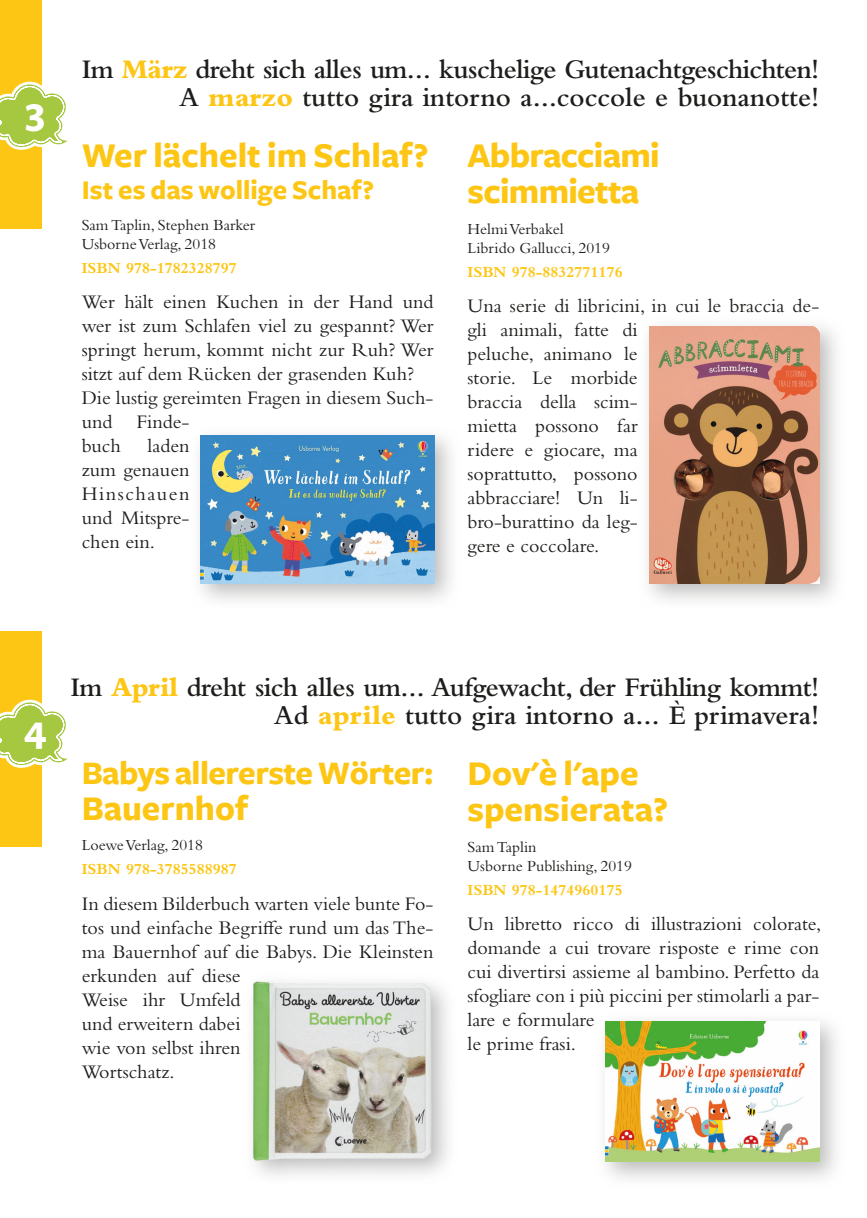
<style>
.page{position:relative;width:867px;height:1218px;background:#fff}
.page>*{position:absolute;margin:0;border:0;box-sizing:border-box;transform-origin:0 0}
.t1{font:700 40px "Freight Sans";color:#fff}
.t2{font:700 36px/36px "Freight Sans";color:#fdc614}
.t3{font:700 36px/36px "Freight Sans";letter-spacing:-.02em;color:#fdc614}
.t4{font:700 34px "Freight Sans";letter-spacing:-.015em;color:#fdc614}
.t5{font:600 28px "Bembo Std";letter-spacing:-.02em;color:#1d1d1b}
.t6{font:600 28px "Bembo Std";color:#1d1d1b}
.t7{font:700 28px "Freight Sans";color:#fdc614}
.t8{font:20px/24px "Bembo Std";color:#1d1d1b}
.t9{font:16px/19.2px "Bembo Std";color:#1d1d1b}
.t10{font:700 16px "Bembo Std";color:#fdc614}
.s1{font-weight:800;color:#fdc614}
</style>
<div class="page">
<img style="left:199px;top:434px;width:252px;height:167px">
<img style="left:201px;top:436px;width:233px;height:147px">
<img style="left:647px;top:325px;width:190px;height:276px">
<img style="left:649px;top:326px;width:170px;height:257px">
<img style="left:252px;top:980px;width:181px;height:182px">
<img style="left:604px;top:1020px;width:233px;height:159px">
<img style="left:606px;top:1021px;width:213px;height:141px">
<div style="left:0;top:0;width:42px;height:229px;background:#fdc614"></div>
<div style="left:0;top:632px;width:42px;height:215px;background:#fdc614"></div>
<svg style="left:0;top:81px;width:68px;height:69px"></svg>
<svg style="left:0;top:699px;width:68px;height:69px"></svg>
<h1 class="t1" style="left:26px;top:89px;width:21px">3</h1>
<h3 class="t5" style="left:82px;top:54px;width:739px">Im <span class="s1">März</span> dreht sich alles um… kuschelige Gutenachtgeschichten!</h3>
<h3 class="t6" style="left:179px;top:82px;width:641px">A <span class="s1">marzo</span> tutto gira intorno a…coccole e buonanotte!</h3>
<h2 class="t2" style="left:82px;top:139px;width:348px">Wer lächelt im Schlaf?</h2>
<h3 class="t7" style="left:82px;top:175px;width:294px">Ist es das wollige Schaf?</h3>
<p class="t9" style="left:82px;top:215px;width:175px">Sam Taplin, Stephen Barker<br>Usborne Verlag, 2018</p>
<p class="t10" style="left:82px;top:259px;width:157px">ISBN 978-1782328797</p>
<p class="t8" style="left:82px;top:290px;width:353px">Wer hält einen Kuchen in der Hand und wer ist zum Schlafen viel zu gespannt? Wer springt herum, kommt nicht zur Ruh? Wer sitzt auf dem Rücken der grasenden Kuh?<br>Die lustig gereimten Fragen in diesem Such&shy;und Finde-<br>buch</p>
<p class="t8" style="left:82px;top:434px;width:109px;text-align:justify;text-indent:66px">laden zum genauen Hinschauen und Mitspre&shy;chen ein.</p>
<h2 class="t3" style="left:467px;top:139px;width:194px">Abbracciami scimmietta</h2>
<p class="t9" style="left:467px;top:219px;width:144px">Helmi Verbakel<br>Librido Gallucci, 2019</p>
<p class="t10" style="left:467px;top:263px;width:157px">ISBN 978-8832771176</p>
<p class="t8" style="left:467px;top:294px;width:353px">Una serie di libricini, in cui le braccia de&shy;gli animali, fatte di<br>peluche, animano le<br>storie. Le morbide<br>braccia della scim-<br>mietta possono far<br>ridere e giocare, ma<br>soprattutto, possono<br>abbracciare! Un li-<br>bro-burattino da leg-<br>gere e coccolare.</p>
<h1 class="t1" style="left:24px;top:707px;width:24px">4</h1>
<h3 class="t5" style="left:70px;top:671px;width:750px">Im <span class="s1">April</span> dreht sich alles um… Aufgewacht, der Frühling kommt!</h3>
<h3 class="t6" style="left:274px;top:700px;width:547px">Ad <span class="s1">aprile</span> tutto gira intorno a… È primavera!</h3>
<h3 class="t4" style="left:82px;top:754px;width:353px">Babys allererste Wörter:</h3>
<h2 class="t2" style="left:82px;top:791px;width:168px">Bauernhof</h2>
<p class="t9" style="left:82px;top:835px;width:123px">Loewe Verlag, 2018</p>
<p class="t10" style="left:82px;top:860px;width:157px">ISBN 978-3785588987</p>
<p class="t8" style="left:82px;top:891px;width:353px">In diesem Bilderbuch warten viele bunte Fo&shy;tos und einfache Begriffe rund um das The&shy;ma Bauernhof auf die Babys. Die Kleinsten erkunden auf diese<br>Weise ihr Umfeld<br>und erweitern dabei<br>wie von selbst ihren<br>Wortschatz.</p>
<h2 class="t2" style="left:467px;top:757px;width:202px">Dov'è l'ape spensierata?</h2>
<p class="t9" style="left:467px;top:837px;width:166px">Sam Taplin<br>Usborne Publishing, 2019</p>
<p class="t10" style="left:467px;top:881px;width:157px">ISBN 978-1474960175</p>
<p class="t8" style="left:467px;top:912px;width:355px">Un libretto ricco di illustrazioni colorate, domande a cui trovare risposte e rime con cui divertirsi assieme al bambino. Perfetto da sfogliare con i più piccini per stimolarli a par&shy;lare e formulare<br>le prime frasi.</p>
</div>
